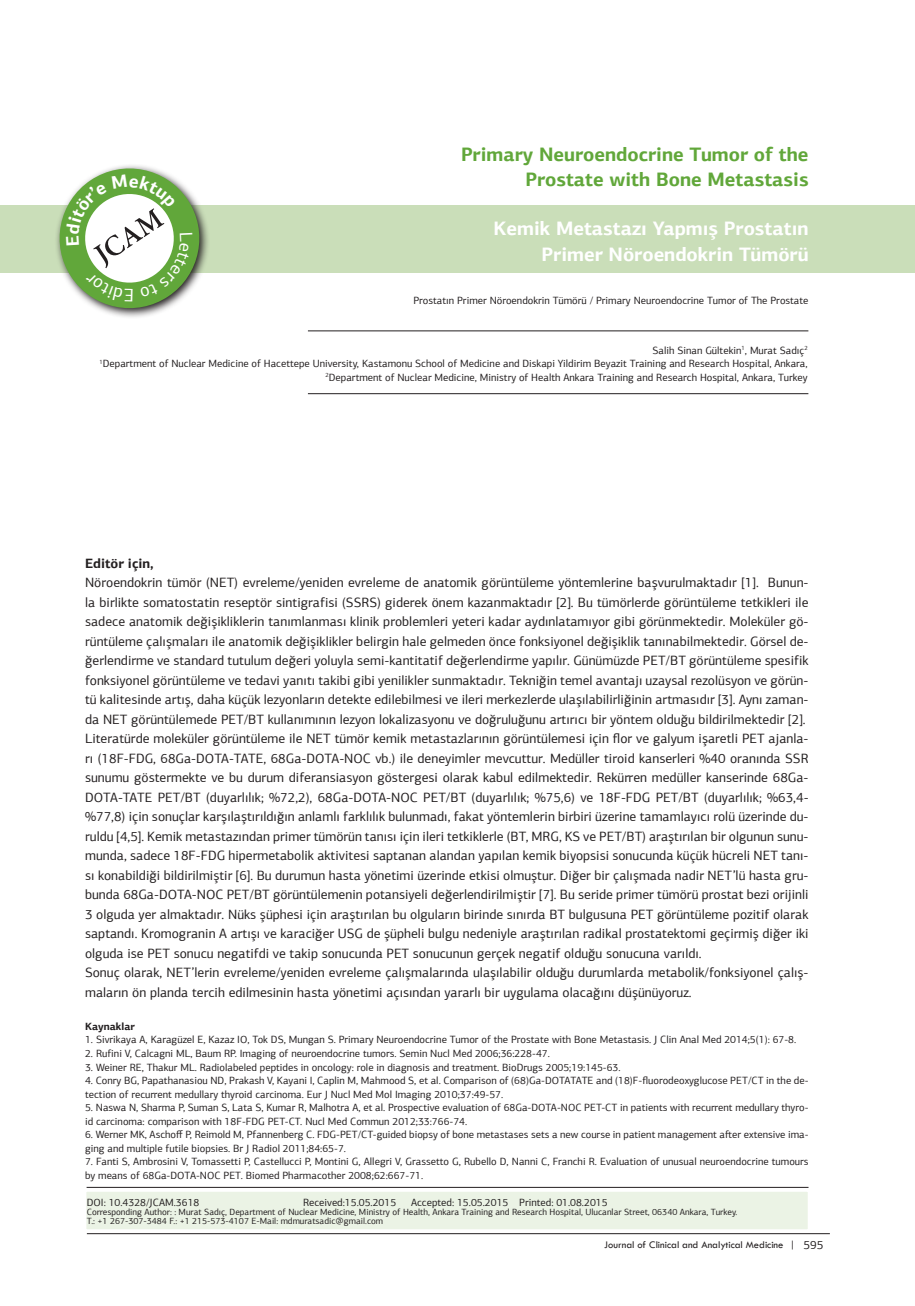
<style>
.page{position:relative;width:915px;height:1306px;background:#fff}
.page>*{position:absolute;margin:0;border:0;box-sizing:border-box;transform-origin:0 0}
.t1{font:700 19.5px/25.5px "PF Agora Sans Pro";color:#61a73a;text-align:right}
.t2{font:700 19.5px/25.5px "PF Agora Sans Pro";color:#fff;text-align:right}
.t3{font:13.5px/19.5px "PF Agora Sans Pro";color:#231f20}
.t4{font:10.5px/13.5px "PF Agora Sans Pro";color:#231f20}
.t5{font:10.5px "Tw Cen";color:#231f20}
.t6{font:700 10.5px "PF Agora Sans Pro";color:#231f20}
.t7{font:9px/9px "PF Agora Sans Pro";color:#231f20}
.s1{font-weight:700}
.s2{font-family:"PF Agora Sans Pro";font-size:12px}
</style>
<div class="page">
<div style="left:0;top:205px;width:913px;height:67px;background:#cadeb9"></div>
<div style="left:86px;top:1192px;width:722px;height:37px;background:#ebf3e5"></div>
<hr style="left:87px;top:1187px;width:721px;height:1px;background:#231f20">
<hr style="left:308px;top:330px;width:500px;height:1px;background:#231f20">
<hr style="left:308px;top:393px;width:500px;height:1px;background:#231f20">
<hr style="left:87px;top:1233px;width:742px;height:1px;background:#231f20">
<svg style="left:50px;top:165px;width:159px;height:152px"></svg>
<p class="t1" style="left:461px;top:141px;width:349px">Primary Neuroendocrine Tumor of the<br>Prostate with Bone Metastasis</p>
<p class="t2" style="left:493px;top:215px;width:316px">Kemik Metastazı Yapmış Prostatın<br>Primer Nöroendokrin Tümörü</p>
<p class="t4" style="left:413px;top:294px;width:396px">Prostatın Primer Nöroendokrin Tümörü / Primary Neuroendocrine Tumor of The Prostate</p>
<p class="t4" style="left:99px;top:343px;width:709px;text-align:right">Salih Sinan Gültekin<sup>1</sup>, Murat Sadıç<sup>2<br>1</sup>Department of Nuclear Medicine of Hacettepe University, Kastamonu School of Medicine and Diskapi Yildirim Beyazit Training and Research Hospital, Ankara,<br><sup>2</sup>Department of Nuclear Medicine, Ministry of Health Ankara Training and Research Hospital, Ankara, Turkey</p>
<p class="t3" style="left:85px;top:553px;width:724px"><span class="s1">Editör için,<br></span>Nöroendokrin tümör (NET) evreleme/yeniden evreleme de anatomik görüntüleme yöntemlerine başvurulmaktadır [1]. Bunun&shy;la birlikte somatostatin reseptör sintigrafisi (SSRS) giderek önem kazanmaktadır [2]. Bu tümörlerde görüntüleme tetkikleri ile sadece anatomik değişikliklerin tanımlanması klinik problemleri yeteri kadar aydınlatamıyor gibi görünmektedir. Moleküler gö&shy;rüntüleme çalışmaları ile anatomik değişiklikler belirgin hale gelmeden önce fonksiyonel değişiklik tanınabilmektedir. Görsel de&shy;ğerlendirme ve standard tutulum değeri yoluyla semi-kantitatif değerlendirme yapılır. Günümüzde PET/BT görüntüleme spesifik fonksiyonel görüntüleme ve tedavi yanıtı takibi gibi yenilikler sunmaktadır. Tekniğin temel avantajı uzaysal rezolüsyon ve görün&shy;tü kalitesinde artış, daha küçük lezyonların detekte edilebilmesi ve ileri merkezlerde ulaşılabilirliğinin artmasıdır [3]. Aynı zaman&shy;da NET görüntülemede PET/BT kullanımının lezyon lokalizasyonu ve doğruluğunu artırıcı bir yöntem olduğu bildirilmektedir [2].<br>Literatürde moleküler görüntüleme ile NET tümör kemik metastazlarının görüntülemesi için flor ve galyum işaretli PET ajanla&shy;rı (18F-FDG, 68Ga-DOTA-TATE, 68Ga-DOTA-NOC vb.) ile deneyimler mevcuttur. Medüller tiroid kanserleri %40 oranında SSR sunumu göstermekte ve bu durum diferansiasyon göstergesi olarak kabul edilmektedir. Rekürren medüller kanserinde 68Ga-DOTA-TATE PET/BT (duyarlılık; %72,2), 68Ga-DOTA-NOC PET/BT (duyarlılık; %75,6) ve 18F-FDG PET/BT (duyarlılık; %63,4- %77,8) için sonuçlar karşılaştırıldığın anlamlı farklılık bulunmadı, fakat yöntemlerin birbiri üzerine tamamlayıcı rolü üzerinde du&shy;ruldu [4,5]. Kemik metastazından primer tümörün tanısı için ileri tetkiklerle (BT, MRG, KS ve PET/BT) araştırılan bir olgunun sunu&shy;munda, sadece 18F-FDG hipermetabolik aktivitesi saptanan alandan yapılan kemik biyopsisi sonucunda küçük hücreli NET tanı&shy;sı konabildiği bildirilmiştir [6]. Bu durumun hasta yönetimi üzerinde etkisi olmuştur. Diğer bir çalışmada nadir NET’lü hasta gru&shy;bunda 68Ga-DOTA-NOC PET/BT görüntülemenin potansiyeli değerlendirilmiştir [7]. Bu seride primer tümörü prostat bezi orijinli 3 olguda yer almaktadır. Nüks şüphesi için araştırılan bu olguların birinde sınırda BT bulgusuna PET görüntüleme pozitif olarak saptandı. Kromogranin A artışı ve karaciğer USG de şüpheli bulgu nedeniyle araştırılan radikal prostatektomi geçirmiş diğer iki olguda ise PET sonucu negatifdi ve takip sonucunda PET sonucunun gerçek negatif olduğu sonucuna varıldı.<br>Sonuç olarak, NET’lerin evreleme/yeniden evreleme çalışmalarında ulaşılabilir olduğu durumlarda metabolik/fonksiyonel çalış&shy;maların ön planda tercih edilmesinin hasta yönetimi açısından yararlı bir uygulama olacağını düşünüyoruz.</p>
<p class="t6" style="left:85px;top:1019px;width:51px">Kaynaklar</p>
<p class="t4" style="left:85px;top:1033px;width:712px">1. Sivrikaya A, Karagüzel E, Kazaz IO, Tok DS, Mungan S. Primary Neuroendocrine Tumor of the Prostate with Bone Metastasis. J Clin Anal Med 2014;5(1): 67-8.</p>
<p class="t4" style="left:85px;top:1046px;width:466px">2. Rufini V, Calcagni ML, Baum RP. Imaging of neuroendocrine tumors. Semin Nucl Med 2006;36:228-47.</p>
<p class="t4" style="left:85px;top:1060px;width:537px">3. Weiner RE, Thakur ML. Radiolabeled peptides in oncology: role in diagnosis and treatment. BioDrugs 2005;19:145-63.</p>
<p class="t4" style="left:85px;top:1073px;width:724px">4. Conry BG, Papathanasiou ND, Prakash V, Kayani I, Caplin M, Mahmood S, et al. Comparison of (68)Ga-DOTATATE and (18)F-fluorodeoxyglucose PET/CT in the de&shy;tection of recurrent medullary thyroid carcinoma. Eur J Nucl Med Mol Imaging 2010;37:49-57.</p>
<p class="t4" style="left:85px;top:1100px;width:724px">5. Naswa N, Sharma P, Suman S, Lata S, Kumar R, Malhotra A, et al. Prospective evaluation of 68Ga-DOTA-NOC PET-CT in patients with recurrent medullary thyro&shy;id carcinoma: comparison with 18F-FDG PET-CT. Nucl Med Commun 2012;33:766-74.</p>
<p class="t4" style="left:85px;top:1127px;width:724px">6. Werner MK, Aschoff P, Reimold M, Pfannenberg C. FDG-PET/CT-guided biopsy of bone metastases sets a new course in patient management after extensive ima&shy;ging and multiple futile biopsies. Br J Radiol 2011;84:65-7.</p>
<p class="t4" style="left:85px;top:1154px;width:724px">7. Fanti S, Ambrosini V, Tomassetti P, Castellucci P, Montini G, Allegri V, Grassetto G, Rubello D, Nanni C, Franchi R. Evaluation of unusual neuroendocrine tumours by means of 68Ga-DOTA-NOC PET. Biomed Pharmacother 2008;62:667-71.</p>
<p class="t4" style="left:87px;top:1195px;width:114px">DOI: 10.4328/JCAM.3618</p>
<p class="t4" style="left:303px;top:1195px;width:95px">Received:15.05.2015</p>
<p class="t4" style="left:411px;top:1195px;width:198px">Accepted: 15.05.2015 Printed: 01.08.2015</p>
<p class="t7" style="left:87px;top:1207px;width:652px">Corresponding Author: : Murat Sadıç, Department of Nuclear Medicine, Ministry of Health, Ankara Training and Research Hospital, Ulucanlar Street, 06340 Ankara, Turkey.<br>T.: +1 267-307-3484 F.: +1 215-573-4107 E-Mail: mdmuratsadic@gmail.com</p>
<p class="t5" style="left:604px;top:1238px;width:221px">Journal of Clinical and Analytical Medicine | <span class="s2">595</span></p>
</div>
